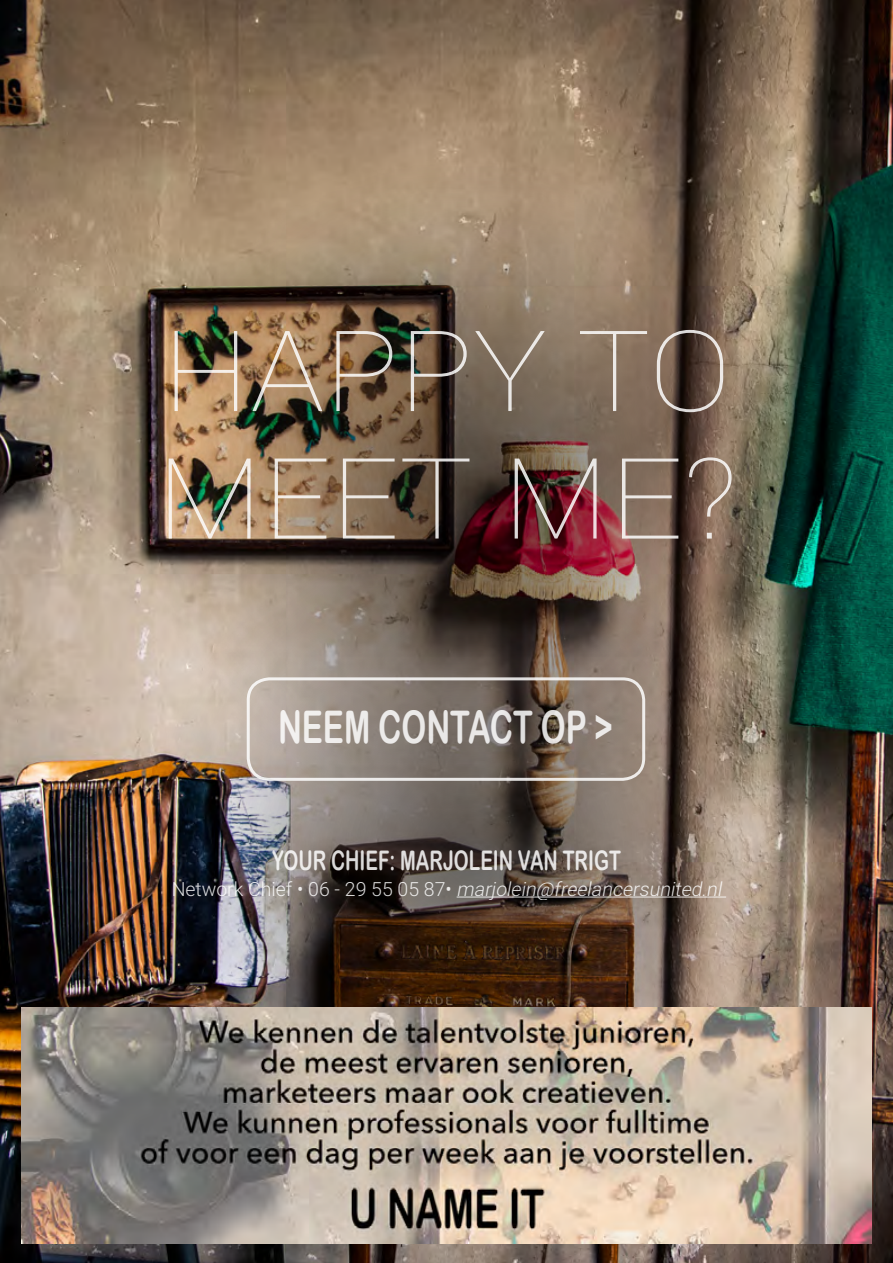
<style>
.page{position:relative;width:893px;height:1263px;background:#fff}
.page>*{position:absolute;margin:0;border:0;box-sizing:border-box;transform-origin:0 0}
.t1{font:100 112.5px/127.5px "Roboto";color:#fff;scale:1.1 1}
.t2{font:45px "Arial Rounded MT Bold";color:#fff;scale:.7 1}
.t3{font:27px "Arial Rounded MT Bold";color:#fff;scale:.7 1}
.t4{font:italic 300 19.5px "Roboto";color:#fff}
.s1{font-style:normal}
</style>
<div class="page">
<img style="left:0;top:0;width:893px;height:369px">
<img style="left:0;top:369px;width:893px;height:894px">
<img style="left:21px;top:1007px;width:851px;height:236px">
<div style="left:247px;top:677px;width:398px;height:104px;border:3px solid #fff;border-radius:21px"></div>
<hr style="left:457px;top:896px;width:269px;height:1px;background:#fff">
<h1 class="t1" style="left:157px;top:304px;width:529px">HAPPY TO<br>MEET ME?</h1>
<h2 class="t2" style="left:278px;top:700px;width:480px">NEEM CONTACT OP &gt;</h2>
<h3 class="t3" style="left:272px;top:844px;width:500px">YOUR CHIEF: MARJOLEIN VAN TRIGT</h3>
<p class="t4" style="left:171px;top:875px;width:556px"><span class="s1">N et w o r k C h i e f • 0 6 - 2 9 5 5 0 5 8 7 •</span> marjolein@freelancersunited.nl</p>
</div>
